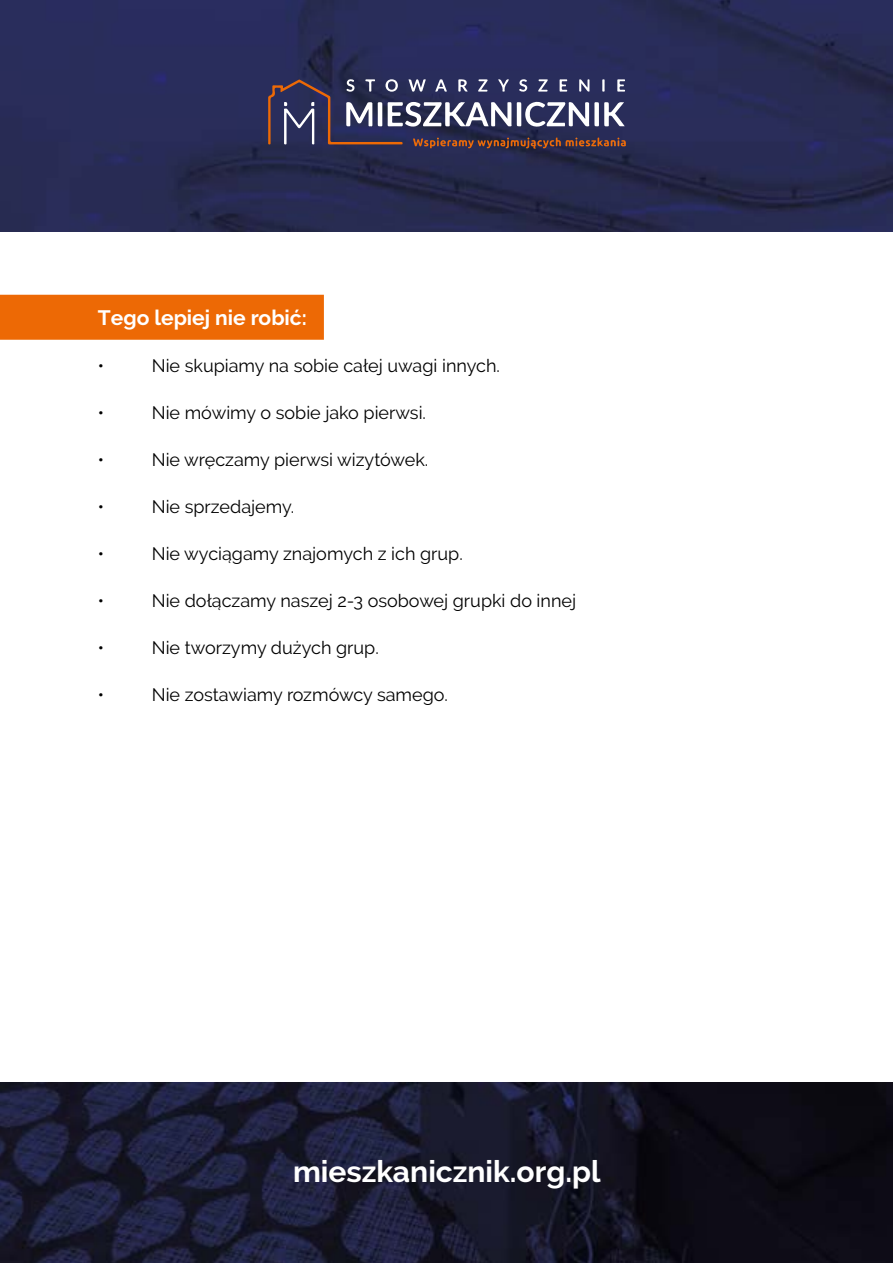
<style>
.page{position:relative;width:893px;height:1263px;background:#fff}
.page>*{position:absolute;margin:0;border:0;box-sizing:border-box;transform-origin:0 0}
.t1{font:700 30px "Raleway";color:#fff}
.t2{font:700 21px "Raleway";color:#fff}
.t3{font:18px "Raleway";color:#000}
</style>
<div class="page">
<img style="left:0;top:0;width:893px;height:231px">
<div style="left:0;top:295px;width:324px;height:45px;background:#ed6905"></div>
<img style="left:0;top:1083px;width:893px;height:180px">
<svg style="left:268px;top:79px;width:358px;height:70px;background:#54506b"></svg>
<p class="t2" style="left:98px;top:305px;width:211px">Tego lepiej nie robić:</p>
<p class="t3" style="left:98px;top:355px;width:8px">•</p>
<p class="t3" style="left:152px;top:355px;width:350px">Nie skupiamy na sobie całej uwagi innych.</p>
<p class="t3" style="left:98px;top:402px;width:8px">•</p>
<p class="t3" style="left:152px;top:402px;width:276px">Nie mówimy o sobie jako pierwsi.</p>
<p class="t3" style="left:98px;top:449px;width:8px">•</p>
<p class="t3" style="left:152px;top:449px;width:278px">Nie wręczamy pierwsi wizytówek.</p>
<p class="t3" style="left:98px;top:496px;width:8px">•</p>
<p class="t3" style="left:152px;top:496px;width:144px">Nie sprzedajemy.</p>
<p class="t3" style="left:98px;top:543px;width:8px">•</p>
<p class="t3" style="left:152px;top:543px;width:312px">Nie wyciągamy znajomych z ich grup.</p>
<p class="t3" style="left:98px;top:590px;width:8px">•</p>
<p class="t3" style="left:152px;top:590px;width:426px">Nie dołączamy naszej 2-3 osobowej grupki do innej</p>
<p class="t3" style="left:98px;top:637px;width:8px">•</p>
<p class="t3" style="left:152px;top:637px;width:228px">Nie tworzymy dużych grup.</p>
<p class="t3" style="left:98px;top:685px;width:8px">•</p>
<p class="t3" style="left:152px;top:685px;width:298px">Nie zostawiamy rozmówcy samego.</p>
<h1 class="t1" style="left:293px;top:1154px;width:309px">mieszkanicznik.org.pl</h1>
</div>
